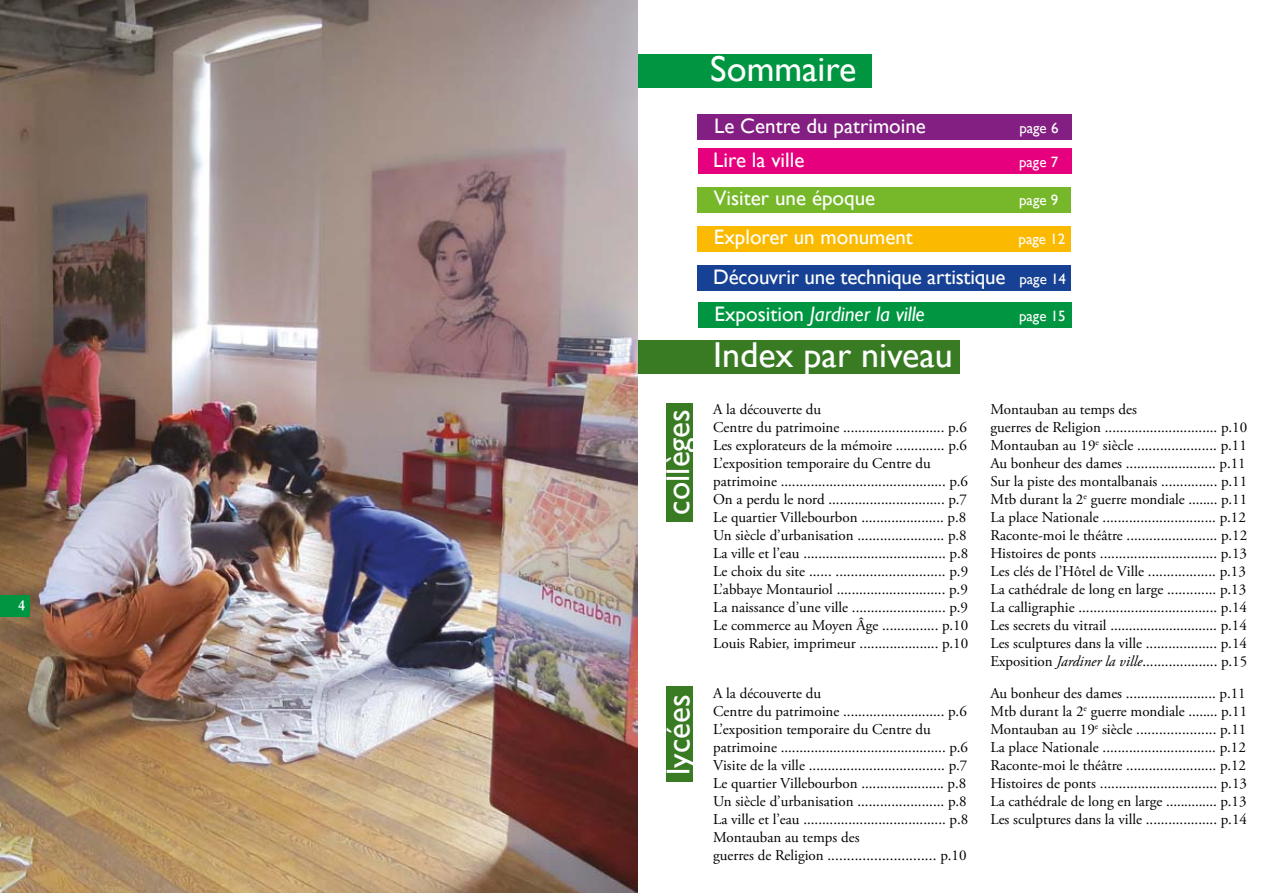
<style>
.page{position:relative;width:1276px;height:893px;background:#fff}
.page>*{position:absolute;margin:0;border:0;box-sizing:border-box;transform-origin:0 0}
.t1{font:36px "Gill Sans";color:#fff}
.t2{font:33px "Gill Sans";color:#fff}
.t3{font:21px "Gill Sans";color:#fff}
.t4{font:italic 21px "Gill Sans";color:#fff}
.t5{font:15px/18px "Adobe Garamond Pro";color:#000}
.t6{font:15px "Gill Sans";color:#fff}
.t7{font:700 15px "Garamond";color:#fff}
.s1{font-size:15px}
.s2{font-style:normal}
.s3{font-style:italic}
</style>
<div class="page">
<img style="left:0;top:0;width:638px;height:893px">
<div style="left:698px;top:149px;width:373px;height:25px;background:#e6007d"></div>
<div style="left:697px;top:114px;width:374px;height:26px;background:#831f82"></div>
<div style="left:0;top:595px;width:30px;height:22px;background:#009641"></div>
<div style="left:666px;top:403px;width:27px;height:119px;background:#397b23"></div>
<div style="left:666px;top:687px;width:27px;height:95px;background:#397b23"></div>
<div style="left:638px;top:341px;width:321px;height:33px;background:#397b23"></div>
<div style="left:638px;top:54px;width:234px;height:33px;background:#009641"></div>
<div style="left:697px;top:187px;width:374px;height:26px;background:#76b82a"></div>
<div style="left:697px;top:226px;width:374px;height:26px;background:#fbba00"></div>
<div style="left:697px;top:265px;width:374px;height:25px;background:#164194"></div>
<div style="left:698px;top:302px;width:373px;height:26px;background:#009641"></div>
<p class="t7" style="left:18px;top:595px;width:9px">4</p>
<h2 class="t2" style="left:659px;top:514px;width:107px;rotate:-90deg">collèges</h2>
<h2 class="t2" style="left:659px;top:775px;width:82px;rotate:-90deg">lycées</h2>
<h1 class="t1" style="left:710px;top:48px;width:147px">Sommaire</h1>
<h3 class="t3" style="left:714px;top:114px;width:213px">Le Centre du patrimoine</h3>
<p class="t6" style="left:1019px;top:120px;width:41px">page 6</p>
<h3 class="t3" style="left:713px;top:148px;width:93px">Lire la ville</h3>
<p class="t6" style="left:1019px;top:154px;width:41px">page 7</p>
<h3 class="t3" style="left:714px;top:186px;width:163px">Visiter une époque</h3>
<p class="t6" style="left:1019px;top:191px;width:41px">page 9</p>
<h3 class="t3" style="left:714px;top:225px;width:200px">Explorer un monument</h3>
<p class="t6" style="left:1018px;top:230px;width:48px">page 12</p>
<h3 class="t3" style="left:713px;top:264px;width:354px">Découvrir une technique artistique <span class="s1">page 14</span></h3>
<h3 class="t4" style="left:714px;top:302px;width:212px"><span class="s2">Exposition</span> Jardiner la ville</h3>
<p class="t6" style="left:1019px;top:307px;width:48px">page 15</p>
<h1 class="t1" style="left:713px;top:334px;width:241px">Index par niveau</h1>
<p class="t5" style="left:713px;top:401px;width:257px">A la découverte du<br>Centre du patrimoine ........................... p.6<br>Les explorateurs de la mémoire ............. p.6<br>L’exposition temporaire du Centre du patrimoine ............................................ p.6<br>On a perdu le nord ............................... p.7<br>Le quartier Villebourbon ...................... p.8<br>Un siècle d’urbanisation ....................... p.8<br>La ville et l’eau ...................................... p.8<br>Le choix du site ...... ............................. p.9<br>L’abbaye Montauriol ............................. p.9<br>La naissance d’une ville ......................... p.9<br>Le commerce au Moyen âge ............... p.10<br>Louis Rabier, imprimeur ..................... p.10</p>
<p class="t5" style="left:990px;top:401px;width:258px">Montauban au temps des<br>guerres de Religion .............................. p.10<br>Montauban au 19<sup>e</sup> siècle ..................... p.11<br>Au bonheur des dames ........................ p.11<br>Sur la piste des montalbanais ............... p.11<br>Mtb durant la 2<sup>e</sup> guerre mondiale ........ p.11<br>La place Nationale .............................. p.12<br>Raconte-moi le théâtre ........................ p.12<br>Histoires de ponts ............................... p.13<br>Les clés de l’Hôtel de Ville .................. p.13<br>La cathédrale de long en large ............. p.13<br>La calligraphie ..................................... p.14<br>Les secrets du vitrail ............................. p.14<br>Les sculptures dans la ville ................... p.14<br>Exposition <span class="s3">Jardiner la ville</span>.................... p.15</p>
<p class="t5" style="left:713px;top:684px;width:257px">A la découverte du<br>Centre du patrimoine ........................... p.6<br>L’exposition temporaire du Centre du patrimoine ............................................ p.6<br>Visite de la ville .................................... p.7<br>Le quartier Villebourbon ...................... p.8<br>Un siècle d’urbanisation ....................... p.8<br>La ville et l’eau ...................................... p.8<br>Montauban au temps des<br>guerres de Religion ............................ p.10</p>
<p class="t5" style="left:990px;top:684px;width:258px;text-align:justify">Au bonheur des dames ........................ p.11<br>Mtb durant la 2<sup>e</sup> guerre mondiale ........ p.11<br>Montauban au 19<sup>e</sup> siècle ..................... p.11<br>La place Nationale .............................. p.12<br>Raconte-moi le théâtre ........................ p.12<br>Histoires de ponts ............................... p.13<br>La cathédrale de long en large .............. p.13<br>Les sculptures dans la ville ................... p.14</p>
</div>
